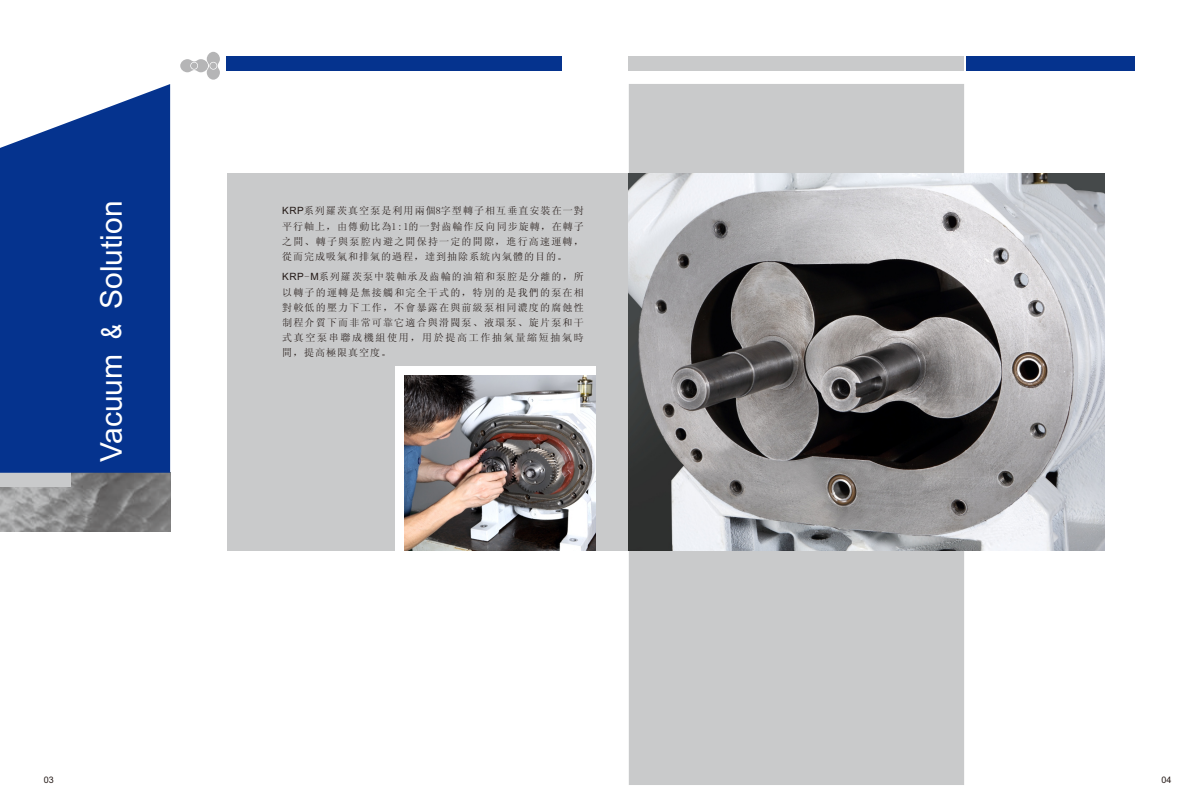
<style>
.page{position:relative;width:1191px;height:808px;background:#fff}
.page>*{position:absolute;margin:0;border:0;box-sizing:border-box;transform-origin:0 0}
.t1{font:30px "Arial";color:#fff}
.t2{font:10px/15px "Sim Sun";letter-spacing:.11em;color:#231916}
.t3{font:9px "Arial";color:#231916}
.s1{font-family:"Sim Hei"}
.s2{font-family:"Arial"}
</style>
<div class="page">
<div style="left:227px;top:174px;width:505px;height:377px;background:#c9cacb"></div>
<div style="left:395px;top:366px;width:200px;height:185px;background:#fff"></div>
<img style="left:405px;top:375px;width:190px;height:176px">
<div style="left:629px;top:84px;width:335px;height:701px;background:#c9cacb"></div>
<img style="left:629px;top:174px;width:475px;height:377px">
<div style="left:227px;top:57px;width:335px;height:14px;background:#05338e"></div>
<div style="left:966px;top:57px;width:168px;height:14px;background:#05338e"></div>
<div style="left:629px;top:57px;width:335px;height:14px;background:#c9cacb"></div>
<img style="left:0;top:473px;width:170px;height:58px">
<div style="left:0;top:472px;width:71px;height:14px;background:#c9cacb"></div>
<svg style="left:0;top:84px;width:170px;height:389px;background:#194397"></svg>
<svg style="left:180px;top:52px;width:40px;height:28px"></svg>
<h1 class="t1" style="left:100px;top:462px;width:263px;rotate:-90deg">Vacuum <span class="s1">&amp;</span> Solution</h1>
<p class="t2" style="left:282px;top:202px;width:303px;line-height:16.1px"><span class="s2">KRP</span>系列羅茨真空泵是利用兩個8字型轉子相互垂直安裝在一對平行軸上，由傳動比為1:1的一對齒輪作反向同步旋轉，在轉子</p>
<p class="t2" style="left:282px;top:234px;width:303px">之間、轉子與泵腔內避之間保持一定的間隙，進行高速運轉，從而完成吸氣和排氣的過程，達到抽除系統內氣體的目的。</p>
<p class="t2" style="left:282px;top:269px;width:303px;line-height:16.1px"><span class="s2">KRP</span>-<span class="s2">M</span>系列羅茨泵中裝軸承及齒輪的油箱和泵腔是分離的，所以轉子的運轉是無接觸和完全干式的，特別的是我們的泵在相</p>
<p class="t2" style="left:282px;top:300px;width:303px;text-align:justify">對較低的壓力下工作，不會暴露在與前級泵相同濃度的腐蝕性制程介質下而非常可靠它適合與滑閥泵、液環泵、旋片泵和干式真空泵串聯成機組使用，用於提高工作抽氣量縮短抽氣時間，提高極限真空度。</p>
<p class="t3" style="left:44px;top:777px;width:12px">03</p>
<p class="t3" style="left:1161px;top:777px;width:12px">04</p>
</div>
